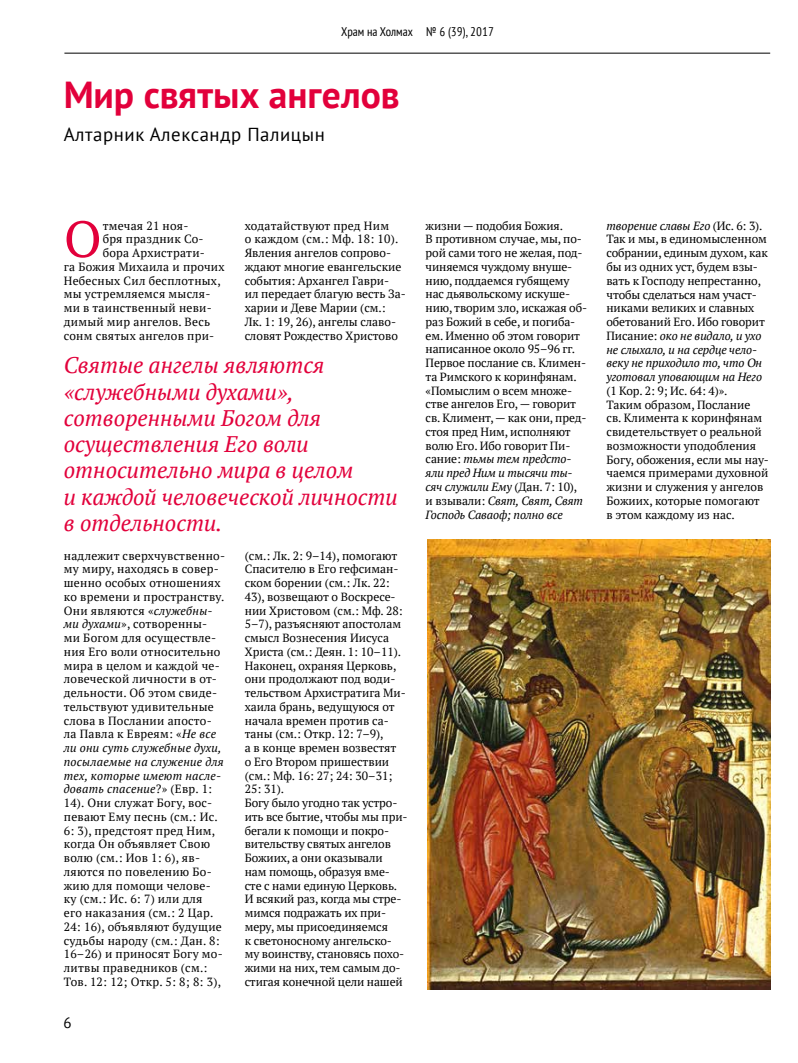
<style>
.page{position:relative;width:798px;height:1063px;background:#fff}
.page>*{position:absolute;margin:0;border:0;box-sizing:border-box;transform-origin:0 0}
.t1{font:51.12px "PT Serif";color:#e2003b}
.t2{font:700 37.5px "PT Sans";letter-spacing:-.005em;color:#e2003b}
.t3{font:italic 22.5px/26.2px "PT Serif";color:#e2003b}
.t4{font:18.75px "PT Sans";letter-spacing:.03em;color:#000}
.t5{font:15px "PT Sans";color:#000}
.t6{font:condensed 12.5px "PT Sans";color:#000}
.t7{font:11.88px/13.8px "PT Serif";color:#000}
.t8{font:11.88px/13.8px "PT Serif";letter-spacing:.02em;color:#000}
.s1{font-style:italic}
</style>
<div class="page">
<hr style="left:64px;top:53px;width:705px;height:1px;background:#000">
<img style="left:427px;top:540px;width:343px;height:449px">
<p class="t6" style="left:341px;top:24px;width:154px">Храм на Холмах № 6 (39), 2017</p>
<h2 class="t2" style="left:64px;top:70px;width:337px">Мир святых ангелов</h2>
<h3 class="t4" style="left:64px;top:122px;width:262px">Алтарник Александр Палицын</h3>
<h1 class="t1" style="left:64px;top:206px;width:39px">О</h1>
<p class="t8" style="left:103px;top:218px;width:87px">тмечая 21 ноя-</p>
<p class="t8" style="left:103px;top:232px;width:102px">бря праздник Со-</p>
<p class="t8" style="left:103px;top:246px;width:104px">бора Архистрати-</p>
<p class="t8" style="left:64px;top:260px;width:162px">га Божия Михаила и прочих</p>
<p class="t8" style="left:64px;top:273px;width:158px">Небесных Сил бесплотных,</p>
<p class="t8" style="left:64px;top:287px;width:148px">мы устремляемся мысля-</p>
<p class="t8" style="left:64px;top:301px;width:149px">ми в таинственный неви-</p>
<p class="t8" style="left:64px;top:315px;width:148px">димый мир ангелов. Весь</p>
<p class="t8" style="left:64px;top:328px;width:152px">сонм святых ангелов при-</p>
<p class="t7" style="left:244px;top:218px;width:162px">ходатайствуют пред Ним<br>о каждом (см.: Мф. 18: 10).<br>Явления ангелов сопрово&shy;ждают многие евангельские события: Архангел Гаври&shy;ил передает благую весть За&shy;харии и Деве Марии (см.:<br>Лк. 1: 19, 26), ангелы славо&shy;словят Рождество Христово</p>
<h3 class="t3" style="left:64px;top:352px;width:335px">Святые ангелы являются «служебными духами», сотворенными Богом для осуществления Его воли относительно мира в целом<br>и каждой человеческой личности в отдельности.</h3>
<p class="t8" style="left:64px;top:548px;width:163px">надлежит сверхчувственно&shy;му миру, находясь в совер&shy;шенно особых отношениях ко времени и пространству.<br>Они являются «<span class="s1">служебны&shy;ми духами</span>», сотворенны&shy;ми Богом для осуществле&shy;ния Его воли относительно мира в целом и каждой че&shy;ловеческой личности в от&shy;дельности. Об этом свиде&shy;тельствуют удивительные слова в Послании апосто&shy;ла Павла к Евреям: «<span class="s1">Не все ли они суть служебные духи, посылаемые на служение для тех, которые имеют насле&shy;довать спасение</span>?» (Евр. 1:<br>14). Они служат Богу, вос&shy;певают Ему песнь (см.: Ис.<br>6: 3), предстоят пред Ним, когда Он объявляет Свою волю (см.: Иов 1: 6), яв&shy;ляются по повелению Бо&shy;жию для помощи челове&shy;ку (см.: Ис. 6: 7) или для<br>его наказания (см.: 2 Цар.<br>24: 16), объявляют будущие судьбы народу (см.: Дан. 8:<br>16–26) и приносят Богу мо&shy;литвы праведников (см.:<br>Тов. 12: 12; Откр. 5: 8; 8: 3),</p>
<p class="t5" style="left:63px;top:1013px;width:10px">6</p>
<p class="t7" style="left:244px;top:548px;width:164px">(см.: Лк. 2: 9–14), помогают<br>Спасителю в Его гефсиман&shy;ском борении (см.: Лк. 22:<br>43), возвещают о Воскресе&shy;нии Христовом (см.: Мф. 28:<br>5–7), разъясняют апостолам смысл Вознесения Иисуса<br>Христа (см.: Деян. 1: 10–11).<br>Наконец, охраняя Церковь, они продолжают под води&shy;тельством Архистратига Ми&shy;хаила брань, ведущуюся от начала времен против са&shy;таны (см.: Откр. 12: 7–9),<br>а в конце времен возвестят<br>о Его Втором пришествии (см.: Мф. 16: 27; 24: 30–31;<br>25: 31).<br>Богу было угодно так устро&shy;ить все бытие, чтобы мы при&shy;бегали к помощи и покро&shy;вительству святых ангелов<br>Божиих, а они оказывали<br>нам помощь, образуя вме&shy;сте с нами единую Церковь.<br>И всякий раз, когда мы стре&shy;мимся подражать их при&shy;меру, мы присоединяемся<br>к светоносному ангельско&shy;му воинству, становясь похо&shy;жими на них, тем самым до&shy;стигая конечной цели нашей</p>
<p class="t7" style="left:425px;top:219px;width:163px">жизни — подобия Божия.<br>В противном случае, мы, по&shy;рой сами того не желая, под&shy;чиняемся чуждому внуше&shy;нию, поддаемся губящему нас дьявольскому искуше&shy;нию, творим зло, искажая об&shy;раз Божий в себе, и погиба&shy;ем. Именно об этом говорит написанное около 95–96 гг.<br>Первое послание св. Климен&shy;та Римского к коринфянам. «Помыслим о всем множе&shy;стве ангелов Его, — говорит св. Климент, — как они, пред&shy;стоя пред Ним, исполняют волю Его. Ибо говорит Пи&shy;сание: <span class="s1">тьмы тем предсто&shy;яли пред Ним и тысячи ты&shy;сяч служили Ему</span> (Дан. 7: 10), и взывали: <span class="s1">Свят, Свят, Свят<br>Господь Саваоф; полно все</span></p>
<p class="t7" style="left:606px;top:219px;width:163px"><span class="s1">творение славы Его</span> (Ис. 6: 3).<br>Так и мы, в единомысленном собрании, единым духом, как бы из одних уст, будем взы&shy;вать к Господу непрестанно, чтобы сделаться нам участ&shy;никами великих и славных обетований Его. Ибо говорит<br>Писание: <span class="s1">око не видало, и ухо не слыхало, и на сердце чело&shy;веку не приходило то, что Он уготовал уповающим на Него</span></p>
<p class="t7" style="left:606px;top:384px;width:164px">(1 Кор. 2: 9; Ис. 64: 4)».<br>Таким образом, Послание<br>св. Климента к коринфянам свидетельствует о реальной возможности уподобления<br>Богу, обожения, если мы нау&shy;чаемся примерами духовной жизни и служения у ангелов<br>Божиих, которые помогают<br>в этом каждому из нас.</p>
</div>
